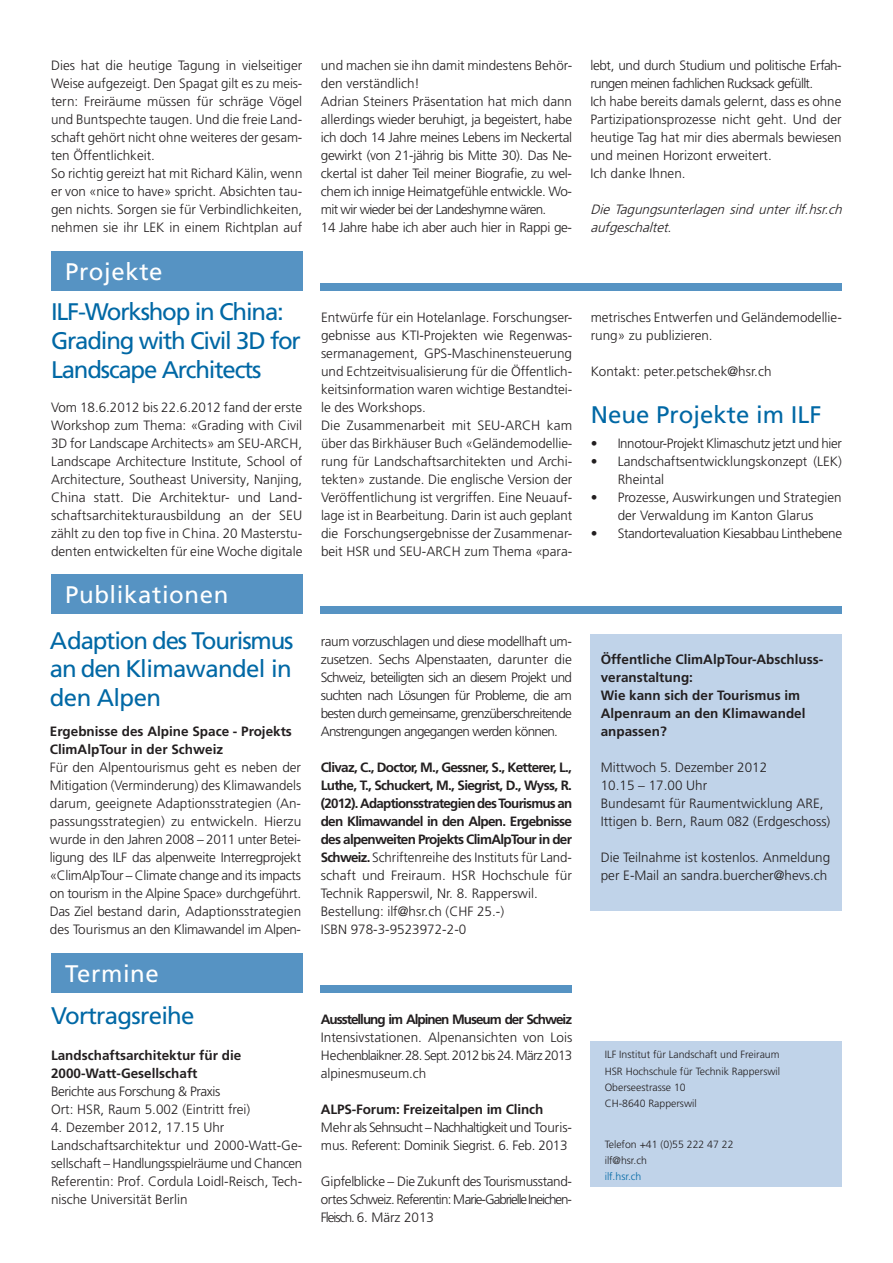
<style>
.page{position:relative;width:893px;height:1263px;background:#fff}
.page>*{position:absolute;margin:0;border:0;box-sizing:border-box;transform-origin:0 0}
.Titel_über_Spalten{font:24px/28.5px "Frutiger LT Pro";letter-spacing:-.05em;color:#0068a5}
.t1{font:24px "Frutiger LT Pro";letter-spacing:.025em;color:#fff}
.Titel_über_Spalten-2{font:24px "Frutiger LT Pro";color:#0068a5}
.Titel_über_Spalten-3{font:24px "Frutiger LT Pro";letter-spacing:-.03em;color:#0068a5}
.Lauftext{font:300 13.5px/18px "Frutiger LT Pro";color:#231f20;text-align:justify}
.Lauftext-2{font:700 13.5px/18px "Frutiger LT Pro";letter-spacing:-.01em;color:#231f20}
.Lauftext-3{font:300 13.5px/18px "Frutiger LT Pro";letter-spacing:-.025em;color:#231f20}
.Überschrift{font:300 13.5px/18px "Frutiger LT Pro";color:#231f20}
.Überschrift-2{font:700 13.5px/18px "Frutiger LT Pro";color:#231f20}
.Lauftext-4{font:300 13.5px/18px "Frutiger LT Pro";letter-spacing:-.05em;color:#231f20}
.Lauftext-5{font:italic 300 13.5px/18px "Frutiger LT Pro";color:#231f20}
.Lauftext-6{font:300 13.5px "Frutiger LT Pro";letter-spacing:-.03em;color:#231f20}
.t2{font:300 10.5px/16.2px "Frutiger LT Pro";color:#231f20}
.s1{font-weight:300}
.s2{font-weight:700}
.s3{font-size:10.5px}
.s4{color:#0068a5}
</style>
<div class="page">
<div style="left:591px;top:635px;width:251px;height:276px;background:#c0d3e9"></div>
<div style="left:51px;top:251px;width:251px;height:40px;background:#5693c3"></div>
<div style="left:51px;top:574px;width:251px;height:40px;background:#5693c3"></div>
<div style="left:51px;top:953px;width:251px;height:39px;background:#5693c3"></div>
<div style="left:321px;top:607px;width:521px;height:7px;background:#5693c3"></div>
<div style="left:321px;top:985px;width:251px;height:7px;background:#5693c3"></div>
<div style="left:321px;top:283px;width:521px;height:7px;background:#5693c3"></div>
<div style="left:591px;top:1041px;width:251px;height:146px;background:#c0d3e9"></div>
<p class="Lauftext" style="left:51px;top:57px;width:253px">Dies hat die heutige Tagung in vielseitiger Weise aufgezeigt. Den Spagat gilt es zu meis&shy;tern: Freiräume müssen für schräge Vögel und Buntspechte taugen. Und die freie Land&shy;schaft gehört nicht ohne weiteres der gesam&shy;ten Öffentlichkeit.</p>
<p class="Lauftext" style="left:51px;top:165px;width:253px">So richtig gereizt hat mit Richard Kälin, wenn er von «nice to have» spricht. Absichten tau&shy;gen nichts. Sorgen sie für Verbindlichkeiten, nehmen sie ihr LEK in einem Richtplan auf</p>
<p class="t1" style="left:65px;top:258px;width:99px">Projekte</p>
<p class="Titel_über_Spalten" style="left:51px;top:298px;width:251px">ILF-Workshop in China:<br>Grading with Civil 3D for<br>Landscape Architects</p>
<p class="Lauftext" style="left:51px;top:399px;width:253px">Vom 18.6.2012 bis 22.6.2012 fand der erste Workshop zum Thema: «Grading with Civil 3D for Landscape Architects» am SEU-ARCH, Landscape Architecture Institute, School of Architecture, Southeast University, Nanjing, China statt. Die Architektur- und Land&shy;schaftsarchitekturausbildung an der SEU zählt zu den top five in China. 20 Masterstu&shy;denten entwickelten für eine Woche digitale</p>
<p class="t1" style="left:65px;top:580px;width:165px">Publikationen</p>
<p class="Titel_über_Spalten" style="left:50px;top:626px;width:245px;text-align:justify">Adaption des Tourismus an den Klimawandel in den Alpen</p>
<p class="Überschrift-2" style="left:50px;top:723px;width:244px">Ergebnisse des Alpine Space - Projekts</p>
<p class="Überschrift-2" style="left:50px;top:741px;width:175px">ClimAlpTour in der Schweiz</p>
<p class="Lauftext" style="left:50px;top:759px;width:253px">Für den Alpentourismus geht es neben der Mitigation (Verminderung) des Klimawandels darum, geeignete Adaptionsstrategien (An&shy;passungsstrategien) zu entwickeln. Hierzu wurde in den Jahren 2008 – 2011 unter Betei&shy;ligung des ILF das alpenweite Interregprojekt «ClimAlpTour – Climate change and its impacts on tourism in the Alpine Space» durchgeführt.<br>Das Ziel bestand darin, Adaptionsstrategien des Tourismus an den Klimawandel im Alpen-</p>
<p class="t1" style="left:65px;top:959px;width:95px">Termine</p>
<p class="Titel_über_Spalten-3" style="left:51px;top:1002px;width:145px">Vortragsreihe</p>
<p class="Lauftext-2" style="left:51px;top:1047px;width:192px">Landschaftsarchitektur für die<br>2000-Watt-Gesellschaft</p>
<p class="Lauftext-6" style="left:51px;top:1084px;width:171px">Berichte aus Forschung &amp; Praxis</p>
<p class="Lauftext" style="left:51px;top:1101px;width:201px">Ort: HSR, Raum 5.002 (Eintritt frei)</p>
<p class="Lauftext" style="left:51px;top:1119px;width:175px">4. Dezember 2012, 17.15 Uhr</p>
<p class="Lauftext" style="left:51px;top:1137px;width:253px">Landschaftsarchitektur und 2000-Watt-Ge&shy;sellschaft – Handlungsspielräume und Chancen</p>
<p class="Lauftext" style="left:51px;top:1173px;width:253px">Referentin: Prof. Cordula Loidl-Reisch, Tech&shy;nische Universität Berlin</p>
<p class="Lauftext" style="left:321px;top:57px;width:253px">und machen sie ihn damit mindestens Behör&shy;den verständlich!</p>
<p class="Lauftext" style="left:321px;top:93px;width:253px">Adrian Steiners Präsentation hat mich dann allerdings wieder beruhigt, ja begeistert, habe ich doch 14 Jahre meines Lebens im Neckertal gewirkt (von 21-jährig bis Mitte 30). Das Ne&shy;ckertal ist daher Teil meiner Biografie, zu wel&shy;chem ich innige Heimatgefühle entwickle. Wo&shy;mit wir wieder bei der Landeshymne wären.</p>
<p class="Lauftext-3" style="left:321px;top:219px;width:253px">14 Jahre habe ich aber auch hier in Rappi ge-</p>
<p class="Lauftext-4" style="left:590px;top:57px;width:253px">lebt, und durch Studium und politische Erfah&shy;rungen meinen fachlichen Rucksack gefüllt.</p>
<p class="Lauftext" style="left:590px;top:93px;width:253px">Ich habe bereits damals gelernt, dass es ohne Partizipationsprozesse nicht geht. Und der heutige Tag hat mir dies abermals bewiesen und meinen Horizont erweitert.</p>
<p class="Lauftext" style="left:590px;top:165px;width:97px">Ich danke Ihnen.</p>
<p class="Lauftext-5" style="left:590px;top:201px;width:257px">Die Tagungsunterlagen sind unter ilf.hsr.ch aufgeschaltet.</p>
<p class="Lauftext" style="left:321px;top:309px;width:253px">Entwürfe für ein Hotelanlage. Forschungser&shy;gebnisse aus KTI-Projekten wie Regenwas&shy;sermanagement, GPS-Maschinensteuerung und Echtzeitvisualisierung für die Öffentlich&shy;keitsinformation waren wichtige Bestandtei&shy;le des Workshops.</p>
<p class="Lauftext" style="left:321px;top:417px;width:253px">Die Zusammenarbeit mit SEU-ARCH kam über das Birkhäuser Buch «Geländemodellie&shy;rung für Landschaftsarchitekten und Archi&shy;tekten» zustande. Die englische Version der Veröffentlichung ist vergriffen. Eine Neuauf&shy;lage ist in Bearbeitung. Darin ist auch geplant die Forschungsergebnisse der Zusammenar&shy;beit HSR und SEU-ARCH zum Thema «para-</p>
<p class="Lauftext" style="left:591px;top:309px;width:253px">metrisches Entwerfen und Geländemodellie&shy;rung» zu publizieren.</p>
<p class="Lauftext" style="left:591px;top:363px;width:182px">Kontakt: peter.petschek@hsr.ch</p>
<p class="Titel_über_Spalten-2" style="left:591px;top:400px;width:232px">Neue Projekte im ILF</p>
<p class="Lauftext-3" style="left:591px;top:435px;width:253px">• Innotour-Projekt Klimaschutz jetzt und hier</p>
<p class="Lauftext" style="left:618px;top:453px;width:226px;text-indent:-27px">• Landschaftsentwicklungskonzept (LEK)<br>Rheintal</p>
<p class="Lauftext" style="left:591px;top:489px;width:253px;text-align:center">• Prozesse, Auswirkungen und Strategien der Verwaldung im Kanton Glarus</p>
<p class="Lauftext-3" style="left:591px;top:525px;width:253px">• Standortevaluation Kiesabbau Linthebene</p>
<p class="Lauftext" style="left:321px;top:633px;width:253px">raum vorzuschlagen und diese modellhaft um&shy;zusetzen. Sechs Alpenstaaten, darunter die Schweiz, beteiligten sich an diesem Projekt und suchten nach Lösungen für Probleme, die am besten durch gemeinsame, grenzüberschreitende Anstrengungen angegangen werden können.</p>
<p class="Lauftext-2" style="left:321px;top:759px;width:253px;text-align:justify">Clivaz, C., Doctor, M., Gessner, S., Ketterer, L., Luthe, T., Schuckert, M., Siegrist, D., Wyss, R. (2012). Adaptionsstrategien des Tourismus an den Klimawandel in den Alpen. Ergebnisse des alpenweiten Projekts ClimAlpTour in der Schweiz. <span class="s1">Schriftenreihe des Instituts für Land&shy;schaft und Freiraum. HSR Hochschule für Technik Rapperswil, Nr. 8. Rapperswil.</span></p>
<p class="Lauftext" style="left:321px;top:903px;width:185px">Bestellung: ilf@hsr.ch (CHF 25.-)</p>
<p class="Lauftext" style="left:321px;top:921px;width:147px">ISBN 978-3-9523972-2-0</p>
<p class="Überschrift-2" style="left:601px;top:651px;width:224px">Öffentliche ClimAlpTour-Abschluss&shy;veranstaltung:</p>
<p class="Überschrift-2" style="left:601px;top:687px;width:206px">Wie kann sich der Tourismus im<br>Alpenraum an den Klimawandel anpassen?</p>
<p class="Überschrift" style="left:601px;top:759px;width:168px">Mittwoch 5. Dezember 2012</p>
<p class="Überschrift" style="left:601px;top:777px;width:108px">10.15 – 17.00 Uhr</p>
<p class="Überschrift" style="left:601px;top:795px;width:231px">Bundesamt für Raumentwicklung ARE,<br>Ittigen b. Bern, Raum 082 (Erdgeschoss)</p>
<p class="Überschrift" style="left:601px;top:849px;width:231px">Die Teilnahme ist kostenlos. Anmeldung per E-Mail an sandra.buercher@hevs.ch</p>
<p class="Lauftext" style="left:321px;top:1011px;width:253px"><span class="s2">Ausstellung im Alpinen Museum der Schweiz </span>Intensivstationen. Alpenansichten von Lois Hechenblaikner<span class="s3">.</span> 28. Sept. 2012 bis 24. März 2013</p>
<p class="Lauftext" style="left:321px;top:1065px;width:107px">alpinesmuseum.ch</p>
<p class="Lauftext-2" style="left:321px;top:1101px;width:224px">ALPS-Forum: Freizeitalpen im Clinch</p>
<p class="Lauftext-3" style="left:321px;top:1119px;width:253px">Mehr als Sehnsucht – Nachhaltigkeit und Touris&shy;mus. Referent: Dominik Siegrist. 6. Feb. 2013</p>
<p class="Lauftext" style="left:321px;top:1173px;width:253px">Gipfelblicke – Die Zukunft des Tourismusstand&shy;ortes Schweiz. Referentin: Marie-Gabrielle Ineichen-Fleisch. 6. März 2013</p>
<p class="t2" style="left:605px;top:1047px;width:177px">ILF Institut für Landschaft und Freiraum<br>HSR Hochschule für Technik Rapperswil<br>Oberseestrasse 10<br>CH-8640 Rapperswil</p>
<p class="t2" style="left:605px;top:1136px;width:130px">Telefon +41 (0)55 222 47 22 ilf@hsr.ch<br><span class="s4">ilf.hsr.ch</span></p>
</div>
